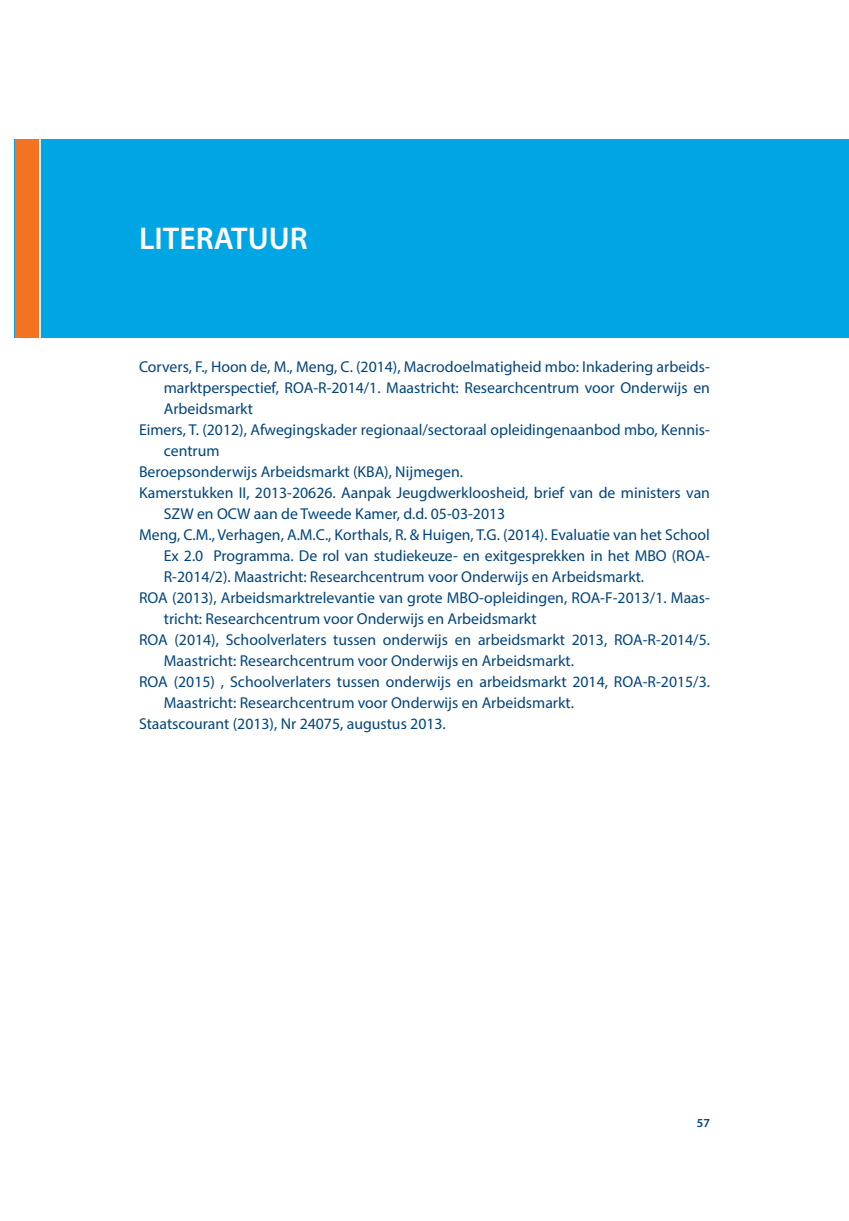
<style>
.page{position:relative;width:849px;height:1221px;background:#fff}
.page>*{position:absolute;margin:0;border:0;box-sizing:border-box;transform-origin:0 0}
.t1{font:600 31.5px "Myriad Pro";color:#fff}
.t2{font:15.75px "Myriad Pro";color:#00447b}
.t3{font:600 12.25px "Myriad Pro";color:#00447b}
</style>
<div class="page">
<div style="left:15px;top:139px;width:833px;height:199px;background:#00a5e3"></div>
<div style="left:15px;top:139px;width:25px;height:199px;background:#f47321"></div>
<hr style="left:39px;top:135px;width:2px;height:266px;background:#fff">
<h1 class="t1" style="left:139px;top:218px;width:76px">LITERATUUR</h1>
<p class="t2" style="left:139px;top:357px;width:572px">Corvers, F., Hoon de, M., Meng, C. (2014), Macrodoelmatigheid mbo: Inkadering arbeids-</p>
<p class="t2" style="left:164px;top:378px;width:547px">marktperspectief, ROA-R-2014/1. Maastricht: Researchcentrum voor Onderwijs en</p>
<p class="t2" style="left:164px;top:399px;width:91px">Arbeidsmarkt</p>
<p class="t2" style="left:139px;top:420px;width:572px">Eimers, T. (2012), Afwegingskader regionaal/sectoraal opleidingenaanbod mbo, Kennis-</p>
<p class="t2" style="left:164px;top:441px;width:57px">centrum</p>
<p class="t2" style="left:139px;top:462px;width:325px">Beroepsonderwijs Arbeidsmarkt (KBA), Nijmegen.</p>
<p class="t2" style="left:139px;top:483px;width:572px">Kamerstukken II, 2013-20626. Aanpak Jeugdwerkloosheid, brief van de ministers van</p>
<p class="t2" style="left:164px;top:504px;width:343px">SZW en OCW aan de Tweede Kamer, d.d. 05-03-2013</p>
<p class="t2" style="left:139px;top:525px;width:572px">Meng, C.M., Verhagen, A.M.C., Korthals, R. &amp; Huigen, T.G. (2014). Evaluatie van het School</p>
<p class="t2" style="left:164px;top:546px;width:547px">Ex 2.0 Programma. De rol van studiekeuze- en exitgesprekken in het MBO (ROA-</p>
<p class="t2" style="left:164px;top:567px;width:481px">R-2014/2). Maastricht: Researchcentrum voor Onderwijs en Arbeidsmarkt.</p>
<p class="t2" style="left:139px;top:588px;width:572px">ROA (2013), Arbeidsmarktrelevantie van grote MBO-opleidingen, ROA-F-2013/1. Maas-</p>
<p class="t2" style="left:164px;top:609px;width:374px">tricht: Researchcentrum voor Onderwijs en Arbeidsmarkt</p>
<p class="t2" style="left:139px;top:630px;width:572px">ROA (2014), Schoolverlaters tussen onderwijs en arbeidsmarkt 2013, ROA-R-2014/5.</p>
<p class="t2" style="left:164px;top:651px;width:411px">Maastricht: Researchcentrum voor Onderwijs en Arbeidsmarkt.</p>
<p class="t2" style="left:139px;top:672px;width:572px">ROA (2015) , Schoolverlaters tussen onderwijs en arbeidsmarkt 2014, ROA-R-2015/3.</p>
<p class="t2" style="left:164px;top:693px;width:411px">Maastricht: Researchcentrum voor Onderwijs en Arbeidsmarkt.</p>
<p class="t2" style="left:139px;top:714px;width:308px">Staatscourant (2013), Nr 24075, augustus 2013.</p>
<p class="t3" style="left:696px;top:1115px;width:15px">57</p>
</div>
